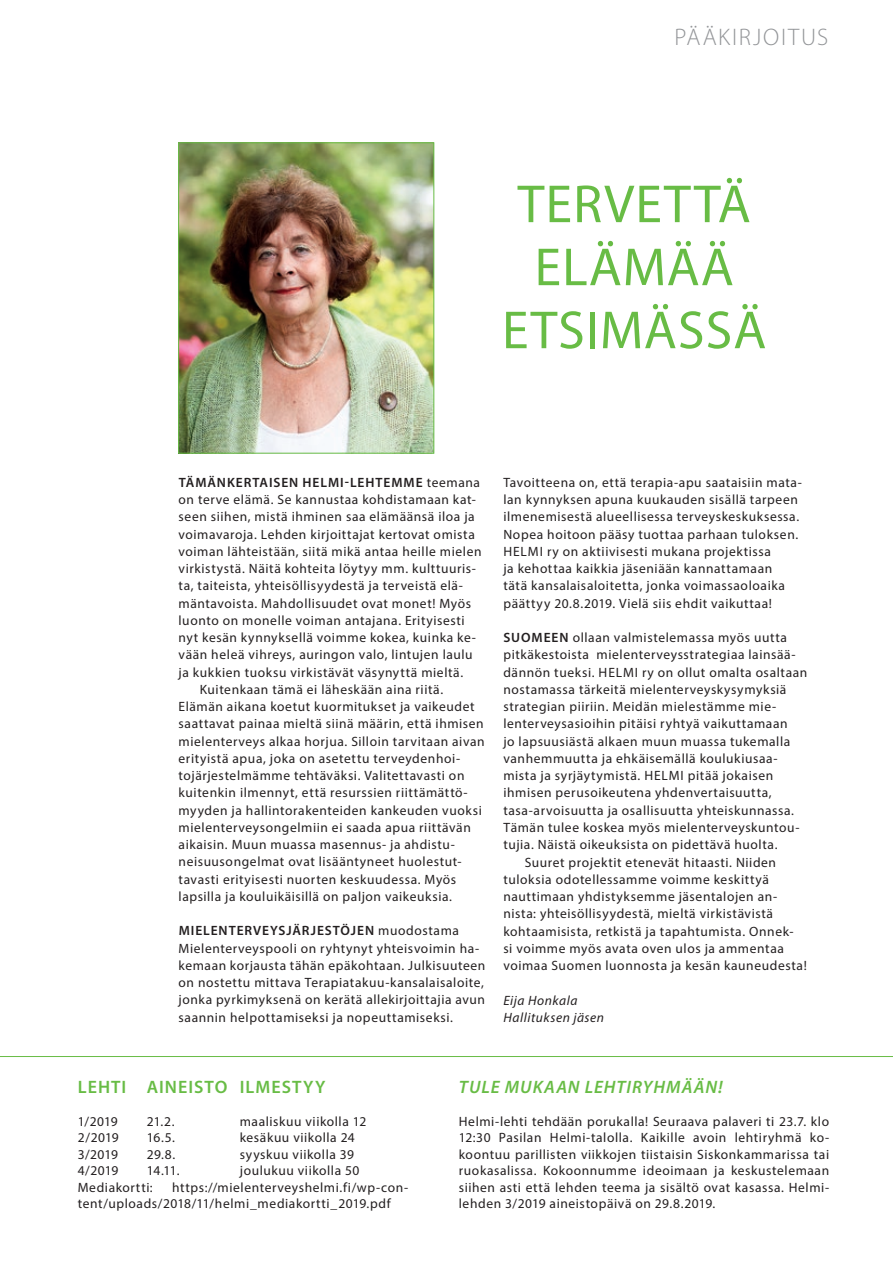
<style>
.page{position:relative;width:893px;height:1263px;background:#fff}
.page>*{position:absolute;margin:0;border:0;box-sizing:border-box;transform-origin:0 0}
.t1{font:54px/63px "Myriad Pro";letter-spacing:.02em;color:#68bc45;text-align:center}
.t2{font:300 24px "Myriad Pro";color:#939598}
.t3{font:italic 600 18px "Myriad Pro";letter-spacing:.055em;color:#68bc45}
.t4{font:600 18px "Myriad Pro";letter-spacing:.06em;color:#68bc45}
.t5{font:13.5px/17.2px "Myriad Pro";letter-spacing:.045em;color:#231f20}
.t6{font:600 13.5px "Myriad Pro";letter-spacing:.07em;color:#231f20}
.t7{font:italic 13.5px/17.2px "Myriad Pro";letter-spacing:.04em;color:#231f20}
.s1{font-weight:400}
.s2{font-weight:600}
</style>
<div class="page">
<svg style="left:0;top:1056px;width:893px;height:1px"></svg>
<img style="left:180px;top:144px;width:252px;height:308px">
<div style="left:178px;top:142px;width:256px;height:312px;border:1px solid #68bc45"></div>
<h2 class="t2" style="left:674px;top:24px;width:26px">PÄÄKIRJOITUS</h2>
<h1 class="t1" style="left:502px;top:172px;width:266px">Tervettä elämää etsimässä</h1>
<p class="t6" style="left:179px;top:474px;width:303px">TÄMÄNKERTAISEN HELMI-LEHTEMME <span class="s1">teemana</span></p>
<p class="t5" style="left:179px;top:491px;width:299px">on terve elämä. Se kannustaa kohdistamaan kat-</p>
<p class="t5" style="left:179px;top:508px;width:298px">seen siihen, mistä ihminen saa elämäänsä iloa ja</p>
<p class="t5" style="left:179px;top:525px;width:298px">voimavaroja. Lehden kirjoittajat kertovat omista</p>
<p class="t5" style="left:179px;top:542px;width:304px">voiman lähteistään, siitä mikä antaa heille mielen</p>
<p class="t5" style="left:179px;top:560px;width:299px">virkistystä. Näitä kohteita löytyy mm. kulttuuris-</p>
<p class="t5" style="left:179px;top:577px;width:286px">ta, taiteista, yhteisöllisyydestä ja terveistä elä-</p>
<p class="t5" style="left:179px;top:594px;width:294px">mäntavoista. Mahdollisuudet ovat monet! Myös</p>
<p class="t5" style="left:179px;top:611px;width:288px">luonto on monelle voiman antajana. Erityisesti</p>
<p class="t5" style="left:179px;top:629px;width:299px">nyt kesän kynnyksellä voimme kokea, kuinka ke-</p>
<p class="t5" style="left:179px;top:646px;width:296px">vään heleä vihreys, auringon valo, lintujen laulu</p>
<p class="t5" style="left:179px;top:663px;width:286px">ja kukkien tuoksu virkistävät väsynyttä mieltä.</p>
<p class="t5" style="left:200px;top:680px;width:245px">Kuitenkaan tämä ei läheskään aina riitä.</p>
<p class="t5" style="left:179px;top:698px;width:298px">Elämän aikana koetut kuormitukset ja vaikeudet</p>
<p class="t5" style="left:179px;top:715px;width:307px">saattavat painaa mieltä siinä määrin, että ihmisen</p>
<p class="t5" style="left:179px;top:732px;width:308px">mielenterveys alkaa horjua. Silloin tarvitaan aivan</p>
<p class="t5" style="left:179px;top:749px;width:283px">erityistä apua, joka on asetettu terveydenhoi-</p>
<p class="t5" style="left:179px;top:767px;width:287px">tojärjestelmämme tehtäväksi. Valitettavasti on</p>
<p class="t5" style="left:179px;top:784px;width:291px">kuitenkin ilmennyt, että resurssien riittämättö-</p>
<p class="t5" style="left:179px;top:801px;width:305px">myyden ja hallintorakenteiden kankeuden vuoksi</p>
<p class="t5" style="left:179px;top:818px;width:294px">mielenterveysongelmiin ei saada apua riittävän</p>
<p class="t5" style="left:179px;top:836px;width:278px">aikaisin. Muun muassa masennus- ja ahdistu-</p>
<p class="t5" style="left:179px;top:853px;width:285px">neisuusongelmat ovat lisääntyneet huolestut-</p>
<p class="t5" style="left:179px;top:870px;width:279px">tavasti erityisesti nuorten keskuudessa. Myös</p>
<p class="t5" style="left:179px;top:887px;width:275px">lapsilla ja kouluikäisillä on paljon vaikeuksia.</p>
<p class="t5" style="left:179px;top:922px;width:308px"><span class="s2">MIELENTERVEYSJÄRJESTÖJEN</span> muodostama Mielenterveyspooli on ryhtynyt yhteisvoimin ha&shy;kemaan korjausta tähän epäkohtaan. Julkisuuteen on nostettu mittava Terapiatakuu-kansalaisaloite, jonka pyrkimyksenä on kerätä allekirjoittajia avun saannin helpottamiseksi ja nopeuttamiseksi.</p>
<p class="t5" style="left:503px;top:473px;width:300px">Tavoitteena on, että terapia-apu saataisiin mata&shy;lan kynnyksen apuna kuukauden sisällä tarpeen ilmenemisestä alueellisessa terveyskeskuksessa.<br>Nopea hoitoon pääsy tuottaa parhaan tuloksen.<br>Helmi ry on aktiivisesti mukana projektissa<br>ja kehottaa kaikkia jäseniään kannattamaan<br>tätä kansalaisaloitetta, jonka voimassaoloaika päättyy 20.8.2019. Vielä siis ehdit vaikuttaa!</p>
<p class="t5" style="left:503px;top:629px;width:285px"><span class="s2">SUOMEEN</span> ollaan valmistelemassa myös uutta</p>
<p class="t5" style="left:503px;top:646px;width:294px">pitkäkestoista mielenterveysstrategiaa lainsää-</p>
<p class="t5" style="left:503px;top:663px;width:305px">dännön tueksi. Helmi ry on ollut omalta osaltaan</p>
<p class="t5" style="left:503px;top:681px;width:285px">nostamassa tärkeitä mielenterveyskysymyksiä</p>
<p class="t5" style="left:503px;top:698px;width:274px">strategian piiriin. Meidän mielestämme mie-</p>
<p class="t5" style="left:503px;top:715px;width:286px">lenterveysasioihin pitäisi ryhtyä vaikuttamaan</p>
<p class="t5" style="left:503px;top:732px;width:288px">jo lapsuusiästä alkaen muun muassa tukemalla</p>
<p class="t5" style="left:503px;top:750px;width:276px">vanhemmuutta ja ehkäisemällä koulukiusaa-</p>
<p class="t5" style="left:503px;top:767px;width:271px">mista ja syrjäytymistä. Helmi pitää jokaisen</p>
<p class="t5" style="left:503px;top:784px;width:270px">ihmisen perusoikeutena yhdenvertaisuutta,</p>
<p class="t5" style="left:503px;top:801px;width:292px">tasa-arvoisuutta ja osallisuutta yhteiskunnassa.</p>
<p class="t5" style="left:503px;top:819px;width:298px">Tämän tulee koskea myös mielenterveyskuntou-</p>
<p class="t5" style="left:503px;top:836px;width:276px">tujia. Näistä oikeuksista on pidettävä huolta.</p>
<p class="t5" style="left:525px;top:853px;width:253px">Suuret projektit etenevät hitaasti. Niiden</p>
<p class="t5" style="left:503px;top:870px;width:267px">tuloksia odotellessamme voimme keskittyä</p>
<p class="t5" style="left:503px;top:888px;width:275px">nauttimaan yhdistyksemme jäsentalojen an-</p>
<p class="t5" style="left:503px;top:905px;width:271px">nista: yhteisöllisyydestä, mieltä virkistävistä</p>
<p class="t5" style="left:503px;top:922px;width:292px">kohtaamisista, retkistä ja tapahtumista. Onnek-</p>
<p class="t5" style="left:503px;top:939px;width:282px">si voimme myös avata oven ulos ja ammentaa</p>
<p class="t5" style="left:503px;top:957px;width:305px">voimaa Suomen luonnosta ja kesän kauneudesta!</p>
<p class="t7" style="left:503px;top:991px;width:102px">Eija Honkala<br>Hallituksen jäsen</p>
<h3 class="t4" style="left:78px;top:1076px;width:249px">LEHTI AINEISTO I LMESTYY</h3>
<p class="t5" style="left:78px;top:1112px;width:41px">1/2019</p>
<p class="t5" style="left:147px;top:1112px;width:29px">21.2.</p>
<p class="t5" style="left:240px;top:1112px;width:128px">maaliskuu viikolla 12</p>
<p class="t5" style="left:78px;top:1129px;width:42px">2/2019</p>
<p class="t5" style="left:147px;top:1129px;width:30px">16.5.</p>
<p class="t5" style="left:240px;top:1129px;width:117px">kesäkuu viikolla 24</p>
<p class="t5" style="left:78px;top:1145px;width:42px">3/2019</p>
<p class="t5" style="left:147px;top:1145px;width:30px">29.8.</p>
<p class="t5" style="left:240px;top:1145px;width:116px">syyskuu viikolla 39</p>
<p class="t5" style="left:78px;top:1162px;width:42px">4/2019</p>
<p class="t5" style="left:147px;top:1162px;width:34px">14.11.</p>
<p class="t5" style="left:240px;top:1162px;width:121px">joulukuu viikolla 50</p>
<p class="t5" style="left:78px;top:1178px;width:77px">Mediakortti:</p>
<p class="t5" style="left:78px;top:1179px;width:332px;line-height:16.5px;text-indent:94px">https://mielenterveyshelmi.fi/wp-con&shy;tent/uploads/2018/11/helmi_mediakortti_2019.pdf</p>
<h3 class="t3" style="left:459px;top:1076px;width:265px">TULE MUKAAN LEHTIRYHMÄÄN!</h3>
<p class="t5" style="left:459px;top:1112px;width:372px;line-height:16.5px;text-align:justify">Helmi-lehti tehdään porukalla! Seuraava palaveri ti 23.7. klo 12:30 Pasilan Helmi-talolla. Kaikille avoin lehtiryhmä ko&shy;koontuu parillisten viikkojen tiistaisin Siskonkammarissa tai ruokasalissa. Kokoonnumme ideoimaan ja keskustelemaan siihen asti että lehden teema ja sisältö ovat kasassa. Helmi&shy;lehden 3/2019 aineistopäivä on 29.8.2019.</p>
</div>
